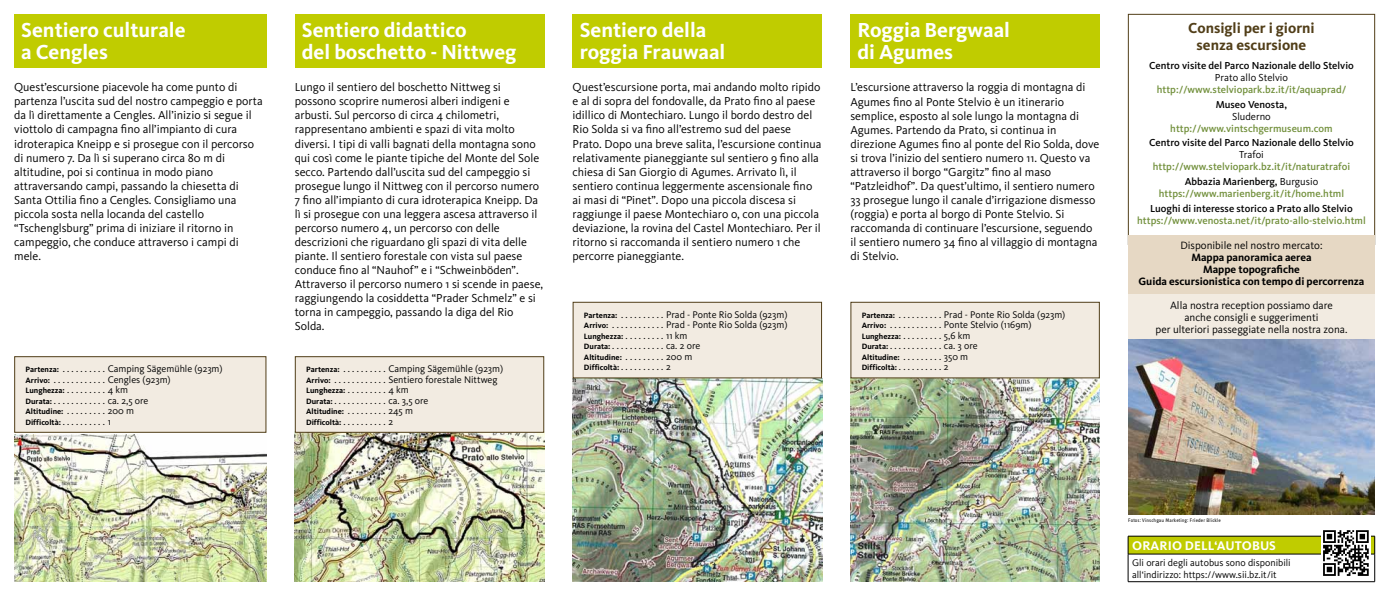
<style>
.page{position:relative;width:1389px;height:596px;background:#fff}
.page>*{position:absolute;margin:0;border:0;box-sizing:border-box;transform-origin:0 0}
.t1{font:700 21px/22px "Kievit OT";color:#fff}
.t2{font:700 15px/17px "Kievit OT";color:#513e18;text-align:center}
.t3{font:700 13px "Kievit OT";color:#fff}
.t4{font:12px/14px "Kievit OT";color:#000}
.t5{font:11px/12px "Kievit OT";color:#000;text-align:center}
.t6{font:700 11px/12px "Kievit OT";color:#000;text-align:center}
.t7{font:500 10.5px/14.8px "Kievit OT";color:#72903c;text-align:center}
.t8{font:500 10.5px "Kievit OT";color:#000}
.t9{font:10.5px "Kievit OT";color:#000}
.t10{font:10px/10.5px "Kievit OT";color:#000}
.t11{font:5.2px "Info Text";letter-spacing:.02em;color:#000}
.s1{font-weight:700;font-size:8px}
.s2{color:#000}
.s3{font-weight:400;color:#000}
</style>
<div class="page">
<div style="left:1128px;top:14px;width:247px;height:230px;border:1px solid #513e18"></div>
<div style="left:1128px;top:235px;width:247px;height:62px;background:#e6d8c4"></div>
<img style="left:850px;top:378px;width:250px;height:203px">
<img style="left:573px;top:378px;width:249px;height:203px">
<img style="left:295px;top:432px;width:249px;height:149px">
<div style="left:1128px;top:294px;width:247px;height:45px;background:#f2ebe1"></div>
<div style="left:573px;top:14px;width:249px;height:54px;background:#c0cc00"></div>
<div style="left:850px;top:14px;width:250px;height:54px;background:#c0cc00"></div>
<div style="left:1128px;top:536px;width:247px;height:17px;background:#c0cc00"></div>
<hr style="left:1128px;top:535px;width:247px;height:1px;background:#000">
<hr style="left:1128px;top:553px;width:247px;height:1px;background:#000">
<svg style="left:1128px;top:536px;width:1px;height:45px"></svg>
<svg style="left:1375px;top:536px;width:1px;height:45px"></svg>
<hr style="left:1128px;top:581px;width:247px;height:1px;background:#000">
<div style="left:850px;top:301px;width:250px;height:77px;background:#f2ebe1;border:1px solid #513e18"></div>
<div style="left:573px;top:301px;width:249px;height:77px;background:#f2ebe1;border:1px solid #513e18"></div>
<img style="left:1128px;top:339px;width:247px;height:175px">
<img style="left:14px;top:434px;width:252px;height:147px">
<div style="left:14px;top:14px;width:252px;height:54px;background:#c0cc00"></div>
<div style="left:295px;top:356px;width:249px;height:76px;background:#f2ebe1;border:1px solid #513e18"></div>
<div style="left:295px;top:14px;width:249px;height:54px;background:#c0cc00"></div>
<div style="left:14px;top:356px;width:252px;height:76px;background:#f2ebe1;border:1px solid #513e18"></div>
<div style="left:1321px;top:528px;width:50px;height:49px;background:linear-gradient(to bottom,#fff,#fff)"></div>
<svg style="left:1323px;top:530px;width:46px;height:45px"></svg>
<h1 class="t1" style="left:21px;top:19px;width:166px">Sentiero culturale a Cengles</h1>
<p class="t4" style="left:14px;top:80px;width:250px">Quest’escursione piacevole ha come punto di partenza l’uscita sud del nostro campeggio e porta da lì direttamente a Cengles. All’inizio si segue il viottolo di campagna fino all’impianto di cura idroterapica Kneipp e si prosegue con il percorso di numero 7. Da lì si superano circa 80 m di altitudine, poi si continua in modo piano attraversando campi, passando la chiesetta di Santa Ottilia fino a Cengles. Consigliamo una piccola sosta nella locanda del castello “Tschenglsburg” prima di iniziare il ritorno in campeggio, che conduce attraverso i campi di mele.</p>
<p class="t10" style="left:26px;top:363px;width:199px"><span class="s1">Partenza:</span> . . . . . . . . . . . Camping Sägemühle (923m)<br><span class="s1">Arrivo:</span> . . . . . . . . . . . . . Cengles (923m)<br><span class="s1">Lunghezza:</span> ..........4km<br><span class="s1">Durata:</span> .............ca. 2,5ore<br><span class="s1">Altitudine:</span> . . . . . . . . . . 200 m<br><span class="s1">Difficoltà:</span>. . . . . . . . . . . 1</p>
<h1 class="t1" style="left:302px;top:19px;width:216px">Sentiero didattico<br>del boschetto - N ittweg</h1>
<p class="t4" style="left:295px;top:80px;width:250px">Lungo il sentiero del boschetto Nittweg si possono scoprire numerosi alberi indigeni e arbusti. Sul percorso di circa 4 chilometri, rappresentano ambienti e spazi di vita molto diversi. I tipi di valli bagnati della montagna sono qui così come le piante tipiche del Monte del Sole secco. Partendo dall’uscita sud del campeggio si prosegue lungo il Nittweg con il percorso numero 7 fino all’impianto di cura idroterapica Kneipp. Da lì si prosegue con una leggera ascesa attraverso il percorso numero 4, un percorso con delle descrizioni che riguardano gli spazi di vita delle piante. Il sentiero forestale con vista sul paese conduce fino al “Nauhof” e i “Schweinböden”.<br>Attraverso il percorso numero 1 si scende in paese, raggiungendo la cosiddetta “Prader Schmelz” e si torna in campeggio, passando la diga del Rio Solda.</p>
<p class="t10" style="left:306px;top:363px;width:199px"><span class="s1">Partenza:</span> . . . . . . . . . . . Camping Sägemühle (923m)<br><span class="s1">Arrivo:</span> . . . . . . . . . . . . . Sentiero forestale Nittweg <span class="s1">Lunghezza:</span> ..........4km<br><span class="s1">Durata:</span> .............ca. 3,5ore<br><span class="s1">Altitudine:</span> . . . . . . . . . . 245 m<br><span class="s1">Difficoltà:</span>. . . . . . . . . . . 2</p>
<h1 class="t1" style="left:580px;top:19px;width:147px">Sentiero della roggia Frauwaal</h1>
<h1 class="t1" style="left:857px;top:19px;width:154px">Roggia Bergwaal di Agumes</h1>
<p class="t2" style="left:1188px;top:20px;width:128px">Consigli per i giorni senza escursione</p>
<p class="t8" style="left:1149px;top:59px;width:206px">Centro visite del Parco Nazionale dello Stelvio</p>
<p class="t9" style="left:1215px;top:71px;width:75px">Prato allo Stelvio</p>
<p class="t7" style="left:1157px;top:82px;width:191px">http://www.stelviopark.bz.it/it/aquaprad/</p>
<p class="t8" style="left:1216px;top:98px;width:73px">Museo Venosta,</p>
<p class="t9" style="left:1232px;top:110px;width:40px">Sluderno</p>
<p class="t7" style="left:1170px;top:120px;width:164px">http://www.vintschgermuseum.com</p>
<p class="t8" style="left:1149px;top:136px;width:206px">Centro visite del Parco Nazionale dello Stelvio</p>
<p class="t9" style="left:1239px;top:148px;width:26px">Trafoi</p>
<p class="t7" style="left:1153px;top:159px;width:199px">http://www.stelviopark.bz.it/it/naturatrafoi<br><span class="s2">Abbazia Marienberg,</span> <span class="s3">Burgusio</span></p>
<p class="t7" style="left:1159px;top:186px;width:187px">https://www.marienberg.it/it/home.html</p>
<p class="t8" style="left:1150px;top:202px;width:204px">Luoghi di interesse storico a Prato allo Stelvio</p>
<p class="t7" style="left:1137px;top:213px;width:230px">https://www.venosta.net/it/prato-allo-stelvio.html</p>
<p class="t4" style="left:573px;top:80px;width:250px">Quest’escursione porta, mai andando molto ripido e al di sopra del fondovalle, da Prato fino al paese idillico di Montechiaro. Lungo il bordo destro del Rio Solda si va fino all’estremo sud del paese Prato. Dopo una breve salita, l’escursione continua relativamente pianeggiante sul sentiero 9 fino alla chiesa di San Giorgio di Agumes. Arrivato lì, il sentiero continua leggermente ascensionale fino ai masi di “Pinet”. Dopo una piccola discesa si raggiunge il paese Montechiaro o, con una piccola deviazione, la rovina del Castel Montechiaro. Per il ritorno si raccomanda il sentiero numero 1 che percorre pianeggiante.</p>
<p class="t4" style="left:850px;top:80px;width:251px">L’escursione attraverso la roggia di montagna di Agumes fino al Ponte Stelvio è un itinerario semplice, esposto al sole lungo la montagna di Agumes. Partendo da Prato, si continua in direzione Agumes fino al ponte del Rio Solda, dove si trova l’inizio del sentiero numero 11. Questo va attraverso il borgo “Gargitz” fino al maso “Patzleidhof”. Da quest’ultimo, il sentiero numero 33 prosegue lungo il canale d’irrigazione dismesso (roggia) e porta al borgo di Ponte Stelvio. Si raccomanda di continuare l’escursione, seguendo il sentiero numero 34 fino al villaggio di montagna di Stelvio.</p>
<p class="t5" style="left:1180px;top:239px;width:144px">Disponibile nel nostro mercato:</p>
<p class="t6" style="left:1139px;top:251px;width:227px">Mappa panoramica aerea<br>Mappe topografiche<br>Guida escursionistica con tempo di percorrenza</p>
<p class="t5" style="left:1156px;top:299px;width:192px">Alla nostra reception possiamo dare anche consigli e suggerimenti<br>per ulteriori passeggiate nella nostra zona.</p>
<p class="t10" style="left:584px;top:309px;width:205px"><span class="s1">Partenza:</span> . . . . . . . . . . . Prad - Ponte Rio Solda (923m)<br><span class="s1">Arrivo:</span> . . . . . . . . . . . . . Prad - Ponte Rio Solda (923m)<br><span class="s1">Lunghezza:</span> .. . . . . . . . . 11 km<br><span class="s1">Durata:</span> .............ca. 2ore<br><span class="s1">Altitudine:</span> . . . . . . . . . . 200 m<br><span class="s1">Difficoltà:</span>. . . . . . . . . . . 2</p>
<p class="t10" style="left:862px;top:309px;width:205px"><span class="s1">Partenza:</span> . . . . . . . . . . . Prad - Ponte Rio Solda (923m)<br><span class="s1">Arrivo:</span> . . . . . . . . . . . . . Ponte Stelvio (1169m)<br><span class="s1">Lunghezza:</span> .. . . . . . . . . 5,6 km<br><span class="s1">Durata:</span> .............ca. 3ore<br><span class="s1">Altitudine:</span> . . . . . . . . . . 350 m<br><span class="s1">Difficoltà:</span>. . . . . . . . . . . 2</p>
<p class="t11" style="left:1128px;top:517px;width:94px">Fotos: Vinschgau Marketing: Frieder Blickle</p>
<p class="t3" style="left:1132px;top:537px;width:145px">Orario dell‘autobus</p>
<p class="t10" style="left:1132px;top:556px;width:160px;line-height:12px">Gli orari degli autobus sono disponibili all‘indirizzo: https://www.sii.bz.it/it</p>
</div>
